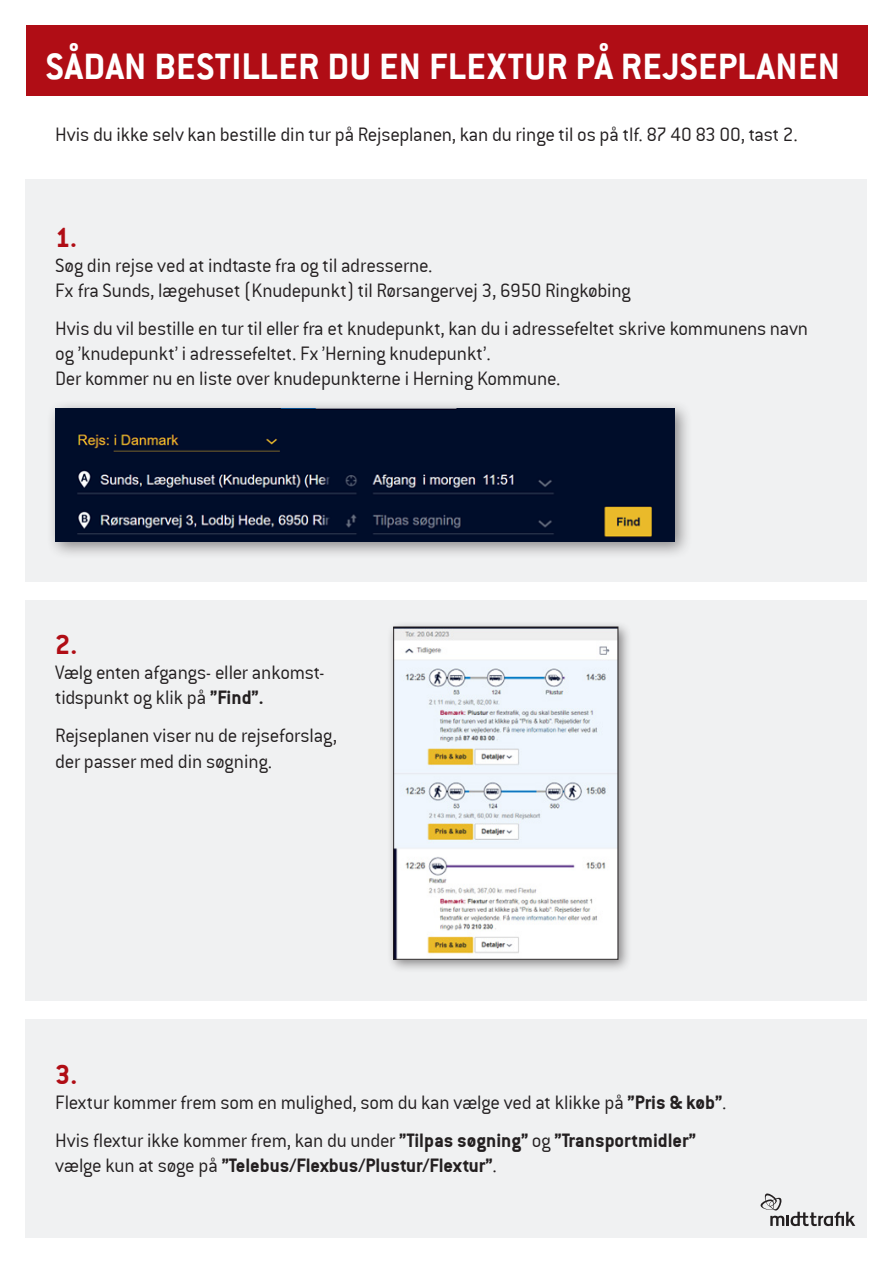
<style>
.page{position:relative;width:893px;height:1263px;background:#fff}
.page>*{position:absolute;margin:0;border:0;box-sizing:border-box;transform-origin:0 0}
.t1{font:700 40.5px "Conduit ITC";letter-spacing:.01em;color:#fff}
.t2{font:30px "Conduit ITCTT Bold";color:#b00d15}
.t3{font:21px/25.2px "Conduit ITCTT Light";letter-spacing:-.015em;color:#231f20}
.t4{font:21px/25.2px "Conduit ITCTT Bold";color:#231f20}
.s1{font-family:"Conduit ITCTT Bold"}
.s2{font-family:"Conduit ITCTT Light"}
</style>
<div class="page">
<div style="left:26px;top:100px;width:841px;height:1137px;background:#f0f1f2"></div>
<div style="left:26px;top:26px;width:841px;height:74px;background:#b00d15"></div>
<div style="left:0;top:96px;width:893px;height:83px;background:#fff"></div>
<svg style="left:760px;top:1193px;width:95px;height:33px"></svg>
<div style="left:0;top:583px;width:893px;height:17px;background:#fff"></div>
<div style="left:47px;top:400px;width:646px;height:160px;background:#231f20;opacity:.5"></div>
<img style="left:55px;top:408px;width:619px;height:133px">
<div style="left:387px;top:620px;width:245px;height:353px;background:#231f20;opacity:.5"></div>
<img style="left:395px;top:629px;width:221px;height:329px">
<div style="left:393px;top:627px;width:225px;height:333px;border:1px solid #231f20"></div>
<div style="left:0;top:1001px;width:893px;height:17px;background:#fff"></div>
<h1 class="t1" style="left:46px;top:43px;width:796px">SÅDAN BESTILLER DU EN FLEXTUR PÅ REJSEPLANEN</h1>
<p class="t3" style="left:55px;top:122px;width:744px">Hvis du ikke selv kan bestille din tur på Rejseplanen, kan du ringe til os på tlf. 87 40 83 00, tast 2.</p>
<p class="t2" style="left:55px;top:220px;width:23px">1.</p>
<p class="t3" style="left:55px;top:253px;width:379px">Søg din rejse ved at indtaste fra og til adresserne.</p>
<p class="t3" style="left:55px;top:278px;width:577px">Fx fra Sunds, lægehuset (Knudepunkt) til Rørsangervej 3, 6950 Ringkøbing</p>
<p class="t3" style="left:55px;top:316px;width:754px">Hvis du vil bestille en tur til eller fra et knudepunkt, kan du i adressefeltet skrive kommunens navn og ’knudepunkt’ i adressefeltet. Fx ’Herning knudepunkt’.</p>
<p class="t3" style="left:55px;top:366px;width:507px">Der kommer nu en liste over knudepunkterne i Herning Kommune.</p>
<p class="t2" style="left:55px;top:627px;width:24px">2.</p>
<p class="t3" style="left:55px;top:660px;width:271px">Vælg enten afgangs- eller ankomst&shy;tidspunkt og klik på <span class="s1">”Find”.</span></p>
<p class="t3" style="left:55px;top:723px;width:283px">Rejseplanen viser nu de rejseforslag, der passer med din søgning.</p>
<p class="t2" style="left:55px;top:1057px;width:24px">3.</p>
<p class="t3" style="left:55px;top:1090px;width:673px">Flextur kommer frem som en mulighed, som du kan vælge ved at klikke på <span class="s1">”Pris &amp; køb”</span>.</p>
<p class="t4" style="left:55px;top:1127px;width:642px"><span class="s2">Hvis flextur ikke kommer frem, kan du under</span> ”Tilpas søgning” <span class="s2">og</span> ”Transportmidler” <span class="s2">vælge kun at søge på</span> ”Telebus/Flexbus/Plustur/Flextur”<span class="s2">.</span></p>
</div>
